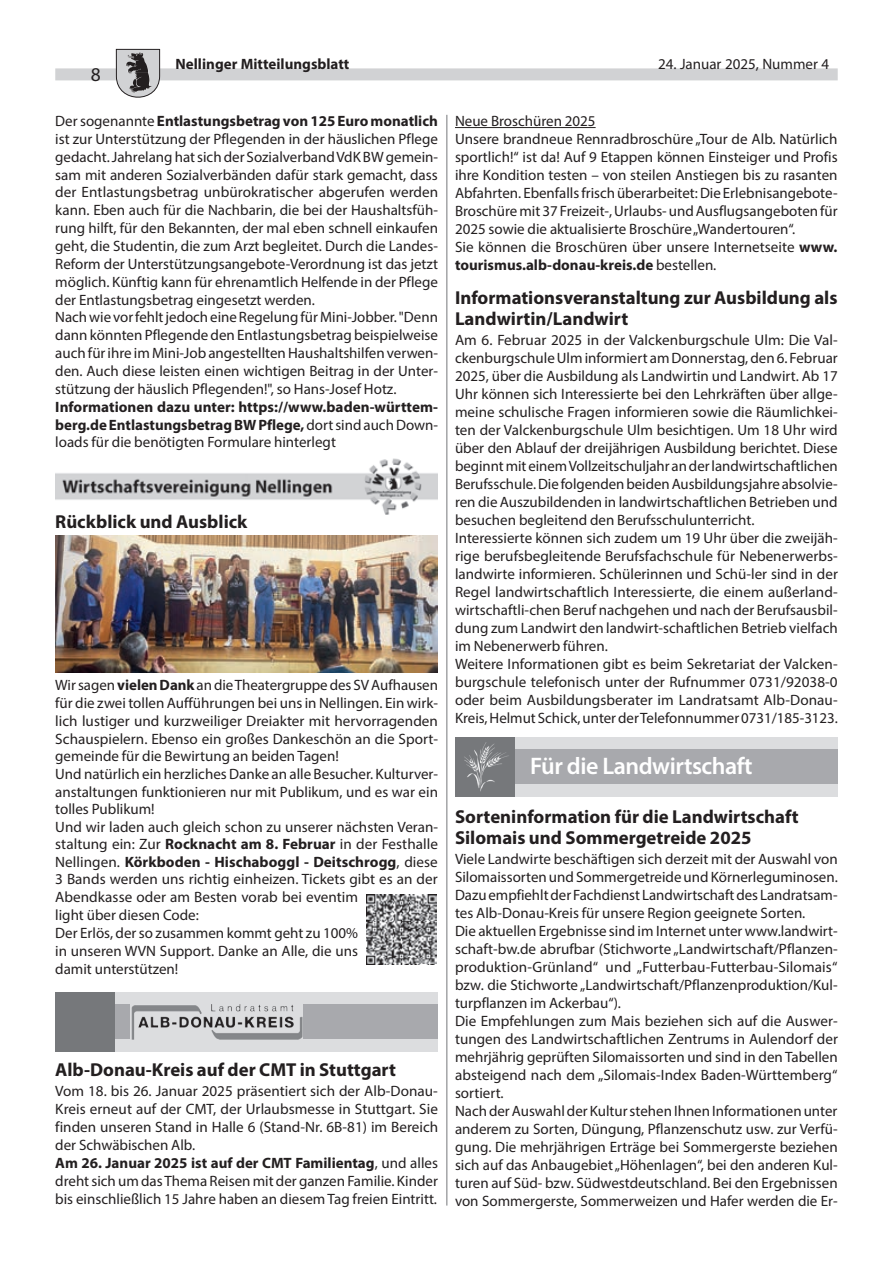
<style>
.page{position:relative;width:893px;height:1263px;background:#fff}
.page>*{position:absolute;margin:0;border:0;box-sizing:border-box;transform-origin:0 0}
.t1{font:600 24px "Myriad Pro";letter-spacing:-.02em;color:#fff}
.t2{font:19.5px "Myriad Pro";color:#231f20}
.t3{font:700 18.75px/21px "Myriad Pro";color:#231f20}
.t4{font:15px/18px "Myriad Pro";color:#231f20}
.t5{font:700 15px/17.9px "Myriad Pro";color:#231f20;text-align:justify}
.s1{font-weight:700}
.s2{font-weight:400}
</style>
<div class="page">
<div style="left:55px;top:68px;width:783px;height:12px;background:#d1d2d4"></div>
<svg style="left:115px;top:49px;width:46px;height:49px"></svg>
<hr style="left:446px;top:115px;width:1px;height:1090px;background:#76787b">
<img style="left:55px;top:458px;width:383px;height:57px">
<img style="left:55px;top:535px;width:383px;height:137px">
<div style="left:55px;top:992px;width:383px;height:59px;background:#dcdddf"></div>
<div style="left:55px;top:1005px;width:75px;height:34px;background:#a8a9ad"></div>
<div style="left:304px;top:1005px;width:134px;height:34px;background:#a8a9ad"></div>
<div style="left:55px;top:992px;width:60px;height:59px;background:#76787b"></div>
<img style="left:131px;top:1004px;width:171px;height:35px">
<hr style="left:455px;top:127px;width:141px;height:1px;background:#231f20">
<div style="left:455px;top:737px;width:383px;height:59px;background:#dcdddf"></div>
<div style="left:455px;top:750px;width:383px;height:34px;background:#a8a9ad"></div>
<div style="left:455px;top:737px;width:59px;height:59px;background:#76787b"></div>
<img style="left:464px;top:740px;width:69px;height:53px">
<img style="left:367px;top:894px;width:69px;height:70px">
<h2 class="t2" style="left:91px;top:62px;width:12px">8</h2>
<p class="t5" style="left:176px;top:55px;width:175px">Nellinger Mitteilungsblatt</p>
<p class="t4" style="left:658px;top:55px;width:173px">24. Januar 2025, Nummer 4</p>
<p class="t4" style="left:55px;top:112px;width:384px">Der sogenannte <span class="s1">Entlastungsbetrag von 125 Euro monatlich </span>ist zur Unterstützung der Pflegenden in der häuslichen Pflege gedacht. Jahrelang hat sich der Sozialverband VdK BW gemein&shy;sam mit anderen Sozialverbänden dafür stark gemacht, dass der Entlastungsbetrag unbürokratischer abgerufen werden kann. Eben auch für die Nachbarin, die bei der Haushaltsfüh&shy;rung hilft, für den Bekannten, der mal eben schnell einkaufen geht, die Studentin, die zum Arzt begleitet. Durch die Landes-Reform der Unterstützungsangebote-Verordnung ist das jetzt möglich. Künftig kann für ehrenamtlich Helfende in der Pflege der Entlastungsbetrag eingesetzt werden.<br>Nach wie vor fehlt jedoch eine Regelung für Mini-Jobber. "Denn dann könnten Pflegende den Entlastungsbetrag beispielweise auch für ihre im Mini-Job angestellten Haushaltshilfen verwen&shy;den. Auch diese leisten einen wichtigen Beitrag in der Unter&shy;stützung der häuslich Pflegenden!", so Hans-Josef Hotz.</p>
<p class="t5" style="left:55px;top:397px;width:384px">Informationen dazu unter: https://www.baden-württem&shy;berg.de Entlastungsbetrag BW Pflege, <span class="s2">dort sind auch Down&shy;loads für die benötigten Formulare hinterlegt</span></p>
<p class="t3" style="left:55px;top:510px;width:194px">Rückblick und Ausblick</p>
<p class="t4" style="left:55px;top:676px;width:384px">Wir sagen <span class="s1">vielen Dank</span> an die Theatergruppe des SV Aufhausen für die zwei tollen Aufführungen bei uns in Nellingen. Ein wirk&shy;lich lustiger und kurzweiliger Dreiakter mit hervorragenden Schauspielern. Ebenso ein großes Dankeschön an die Sport&shy;gemeinde für die Bewirtung an beiden Tagen!<br>Und natürlich ein herzliches Danke an alle Besucher. Kulturver&shy;anstaltungen funktionieren nur mit Publikum, und es war ein tolles Publikum!<br>Und wir laden auch gleich schon zu unserer nächsten Veran&shy;staltung ein: Zur <span class="s1">Rocknacht am 8. Februar</span> in der Festhalle Nellingen. <span class="s1">Körkboden - Hischaboggl - Deitschrogg</span>, diese 3 Bands werden uns richtig einheizen. Tickets gibt es an der Abendkasse oder am Besten vorab bei eventim<br>light über diesen Code:<br>Der Erlös, der so zusammen kommt geht zu 100%<br>in unseren WVN Support. Danke an Alle, die uns<br>damit unterstützen!</p>
<p class="t3" style="left:55px;top:1059px;width:342px">Alb-Donau-Kreis auf der CMT in Stuttgart</p>
<p class="t4" style="left:55px;top:1082px;width:384px">Vom 18. bis 26. Januar 2025 präsentiert sich der Alb-Donau-Kreis erneut auf der CMT, der Urlaubsmesse in Stuttgart. Sie finden unseren Stand in Halle 6 (Stand-Nr. 6B-81) im Bereich der Schwäbischen Alb.<br><span class="s1">Am 26. Januar 2025 ist auf der CMT Familientag</span>, und alles dreht sich um das Thema Reisen mit der ganzen Familie. Kinder bis einschließlich 15 Jahre haben an diesem Tag freien Eintritt.</p>
<p class="t4" style="left:455px;top:112px;width:384px">Neue Broschüren 2025<br>Unsere brandneue Rennradbroschüre „Tour de Alb. Natürlich sportlich!“ ist da! Auf 9 Etappen können Einsteiger und Profis ihre Kondition testen – von steilen Anstiegen bis zu rasanten Abfahrten. Ebenfalls frisch überarbeitet: Die Erlebnisangebote-Broschüre mit 37 Freizeit-, Urlaubs- und Ausflugsangeboten für 2025 sowie die aktualisierte Broschüre „Wandertouren“.<br>Sie können die Broschüren über unsere Internetseite <span class="s1">www. tourismus.alb-donau-kreis.de</span> bestellen.</p>
<p class="t3" style="left:455px;top:286px;width:384px">Informationsveranstaltung zur Ausbildung als<br>Landwirtin/Landwirt</p>
<p class="t4" style="left:455px;top:331px;width:384px">Am 6. Februar 2025 in der Valckenburgschule Ulm: Die Val&shy;ckenburgschule Ulm informiert am Donnerstag, den 6. Februar 2025, über die Ausbildung als Landwirtin und Landwirt. Ab 17<br>Uhr können sich Interessierte bei den Lehrkräften über allge&shy;meine schulische Fragen informieren sowie die Räumlichkei&shy;ten der Valckenburgschule Ulm besichtigen. Um 18 Uhr wird über den Ablauf der dreijährigen Ausbildung berichtet. Diese beginnt mit einem Vollzeitschuljahr an der landwirtschaftlichen Berufsschule. Die folgenden beiden Ausbildungsjahre absolvie&shy;ren die Auszubildenden in landwirtschaftlichen Betrieben und besuchen begleitend den Berufsschulunterricht.<br>Interessierte können sich zudem um 19 Uhr über die zweijäh&shy;rige berufsbegleitende Berufsfachschule für Nebenerwerbs&shy;landwirte informieren. Schülerinnen und Schü-ler sind in der Regel landwirtschaftlich Interessierte, die einem außerland&shy;wirtschaftli-chen Beruf nachgehen und nach der Berufsausbil&shy;dung zum Landwirt den landwirt-schaftlichen Betrieb vielfach im Nebenerwerb führen.<br>Weitere Informationen gibt es beim Sekretariat der Valcken&shy;burgschule telefonisch unter der Rufnummer 0731/92038-0 oder beim Ausbildungsberater im Landratsamt Alb-Donau-Kreis, Helmut Schick, unter der Telefonnummer 0731/185-3123.</p>
<h1 class="t1" style="left:530px;top:751px;width:224px">Für die Landwirtschaft</h1>
<p class="t3" style="left:455px;top:805px;width:345px">Sorteninformation für die Landwirtschaft<br>Silomais und Sommergetreide 2025</p>
<p class="t4" style="left:455px;top:849px;width:384px">Viele Landwirte beschäftigen sich derzeit mit der Auswahl von Silomaissorten und Sommergetreide und Körnerleguminosen.<br>Dazu empfiehlt der Fachdienst Landwirtschaft des Landratsam&shy;tes Alb-Donau-Kreis für unsere Region geeignete Sorten.<br>Die aktuellen Ergebnisse sind im Internet unter www.landwirt&shy;schaft-bw.de abrufbar (Stichworte „Landwirtschaft/Pflanzen&shy;produktion-Grünland“ und „Futterbau-Futterbau-Silomais“ bzw. die Stichworte „Landwirtschaft/Pflanzenproduktion/Kul&shy;turpflanzen im Ackerbau“).<br>Die Empfehlungen zum Mais beziehen sich auf die Auswer&shy;tungen des Landwirtschaftlichen Zentrums in Aulendorf der mehrjährig geprüften Silomaissorten und sind in den Tabellen absteigend nach dem „Silomais-Index Baden-Württemberg“ sortiert.<br>Nach der Auswahl der Kultur stehen Ihnen Informationen unter anderem zu Sorten, Düngung, Pflanzenschutz usw. zur Verfü&shy;gung. Die mehrjährigen Erträge bei Sommergerste beziehen sich auf das Anbaugebiet „Höhenlagen“, bei den anderen Kul&shy;turen auf Süd- bzw. Südwestdeutschland. Bei den Ergebnissen von Sommergerste, Sommerweizen und Hafer werden die Er-</p>
</div>
